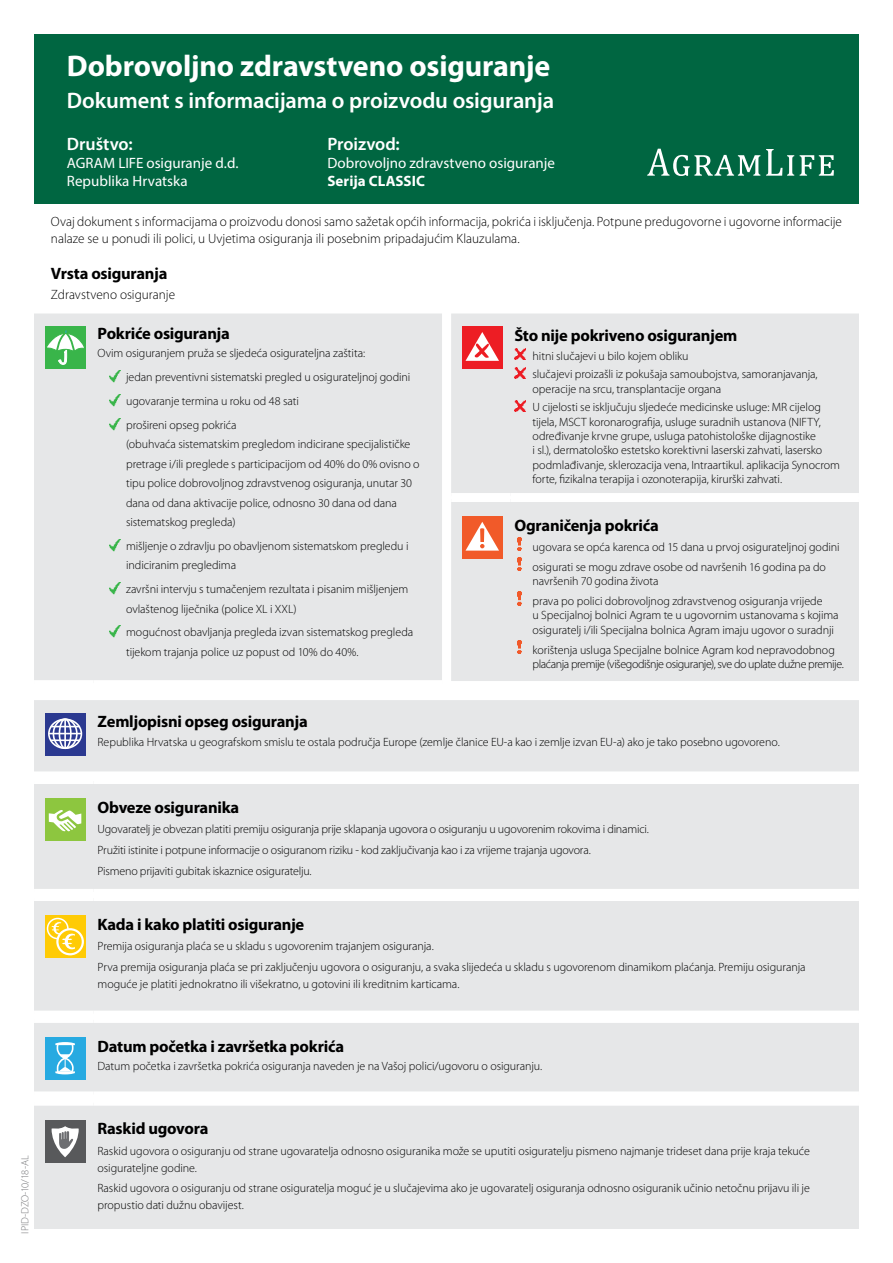
<style>
.page{position:relative;width:893px;height:1263px;background:#fff}
.page>*{position:absolute;margin:0;border:0;box-sizing:border-box;transform-origin:0 0}
.t1{font:700 30px "Myriad Pro";letter-spacing:-.005em;color:#fff}
.t2{font:600 22.5px "Myriad Pro";letter-spacing:-.005em;color:#fff}
.t3{font:600 18px "Myriad Pro";letter-spacing:-.005em;color:#fff}
.t4{font:700 16.5px "Myriad Pro";letter-spacing:-.015em;color:#000}
.t5{font:15px/18px "Myriad Pro";color:#fff}
.t6{font:700 15px "Myriad Pro";letter-spacing:.005em;color:#fff}
.t7{font:300 13.5px/16.2px "Myriad Pro";color:#000}
.t8{font:300 12px/19.5px "Myriad Pro";letter-spacing:-.005em;color:#000}
.t9{font:300 12px/14.4px "Myriad Pro";letter-spacing:-.025em;color:#000}
.t10{font:300 10.5px "Myriad Pro";letter-spacing:-.025em;color:#77787b}
</style>
<div class="page">
<div style="left:34px;top:34px;width:825px;height:170px;background:#006641"></div>
<div style="left:34px;top:313px;width:408px;height:367px;background:#e6e7e8"></div>
<div style="left:45px;top:326px;width:41px;height:43px;background:#39b54a"></div>
<svg style="left:47px;top:330px;width:37px;height:35px"></svg>
<svg style="left:110px;top:371px;width:10px;height:12px"></svg>
<svg style="left:110px;top:394px;width:10px;height:12px"></svg>
<svg style="left:110px;top:418px;width:10px;height:12px"></svg>
<svg style="left:110px;top:539px;width:10px;height:12px"></svg>
<svg style="left:110px;top:583px;width:10px;height:12px"></svg>
<svg style="left:110px;top:626px;width:10px;height:12px"></svg>
<div style="left:451px;top:313px;width:408px;height:180px;background:#e6e7e8"></div>
<div style="left:462px;top:326px;width:41px;height:43px;background:#ed1d24"></div>
<svg style="left:465px;top:332px;width:34px;height:29px"></svg>
<svg style="left:514px;top:349px;width:11px;height:11px"></svg>
<svg style="left:514px;top:367px;width:11px;height:11px"></svg>
<svg style="left:514px;top:400px;width:11px;height:11px"></svg>
<div style="left:451px;top:502px;width:408px;height:179px;background:#e6e7e8"></div>
<div style="left:462px;top:516px;width:41px;height:43px;background:#f15a29"></div>
<svg style="left:465px;top:522px;width:34px;height:29px"></svg>
<img style="left:517px;top:537px;width:4px;height:14px">
<img style="left:517px;top:557px;width:4px;height:14px">
<svg style="left:517px;top:592px;width:4px;height:13px"></svg>
<img style="left:517px;top:640px;width:4px;height:14px">
<svg style="left:647px;top:149px;width:113px;height:27px"></svg>
<svg style="left:766px;top:149px;width:28px;height:27px"></svg>
<svg style="left:800px;top:155px;width:34px;height:21px"></svg>
<div style="left:34px;top:700px;width:825px;height:71px;background:#e6e7e8"></div>
<svg style="left:45px;top:713px;width:41px;height:42px"></svg>
<div style="left:48px;top:718px;width:34px;height:31px;border:2px solid #fff;border-radius:50%"></div>
<div style="left:53px;top:718px;width:25px;height:31px;border:2px solid #fff;border-radius:50%"></div>
<div style="left:59px;top:718px;width:13px;height:31px;border:2px solid #fff;border-radius:50%"></div>
<hr style="left:64px;top:719px;width:2px;height:30px;background:#fff">
<svg style="left:51px;top:726px;width:29px;height:1px"></svg>
<hr style="left:51px;top:739px;width:29px;height:2px;background:#fff">
<hr style="left:49px;top:733px;width:32px;height:1px;background:#fff">
<div style="left:34px;top:784px;width:825px;height:105px;background:#e6e7e8"></div>
<div style="left:45px;top:798px;width:41px;height:43px;background:#8dc63f"></div>
<svg style="left:49px;top:810px;width:33px;height:22px"></svg>
<div style="left:34px;top:1023px;width:825px;height:68px;background:#e6e7e8"></div>
<div style="left:45px;top:1037px;width:41px;height:42px;background:#27aae1"></div>
<svg style="left:55px;top:1042px;width:20px;height:32px"></svg>
<div style="left:34px;top:1106px;width:825px;height:123px;background:#e6e7e8"></div>
<div style="left:45px;top:1120px;width:41px;height:42px;background:#58595b"></div>
<svg style="left:52px;top:1126px;width:27px;height:31px"></svg>
<div style="left:34px;top:901px;width:825px;height:109px;background:#e6e7e8"></div>
<div style="left:45px;top:915px;width:41px;height:42px;background:#ffcb05"></div>
<div style="left:47px;top:918px;width:22px;height:21px;border:2px solid #fff;border-radius:50%"></div>
<svg style="left:57px;top:929px;width:26px;height:25px"></svg>
<div style="left:56px;top:928px;width:28px;height:27px;border:2px solid #fff;border-radius:50%"></div>
<svg style="left:51px;top:921px;width:25px;height:29px"></svg>
<p class="t10" style="left:19px;top:1233px;width:80px;rotate:-90deg">IPID-DZO-10/18-AL</p>
<h1 class="t1" style="left:67px;top:46px;width:485px">Dobrovoljno zdravstveno osiguranje</h1>
<h2 class="t2" style="left:67px;top:86px;width:489px">Dokument s informacijama o proizvodu osiguranja</h2>
<h3 class="t3" style="left:67px;top:132px;width:67px">Društvo:</h3>
<p class="t5" style="left:67px;top:154px;width:173px">AGRAM LIFE osiguranje d.d.<br>Republika Hrvatska</p>
<h3 class="t3" style="left:327px;top:132px;width:74px">Proizvod:</h3>
<p class="t5" style="left:327px;top:154px;width:229px">Dobrovoljno zdravstveno osiguranje</p>
<p class="t6" style="left:327px;top:172px;width:99px">Serija CLASSIC</p>
<p class="t7" style="left:51px;top:214px;width:793px">Ovaj dokument s informacijama o proizvodu donosi samo sažetak općih informacija, pokrića i isključenja. Potpune predugovorne i ugovorne informacije nalaze se u ponudi ili polici, u Uvjetima osiguranja ili posebnim pripadajućim Klauzulama.</p>
<h3 class="t4" style="left:51px;top:263px;width:118px">Vrsta osiguranja</h3>
<p class="t7" style="left:51px;top:286px;width:126px">Zdravstveno osiguranje</p>
<h3 class="t4" style="left:98px;top:322px;width:134px">Pokriće osiguranja</h3>
<p class="t8" style="left:126px;top:341px;width:286px;line-height:23.7px;text-indent:-29px">Ovim osiguranjem pruža se sljedeća osigurateljna zaštita:<br>jedan preventivni sistematski pregled u osigurateljnoj godini ugovaranje termina u roku od 48 sati<br>prošireni opseg pokrića</p>
<p class="t8" style="left:126px;top:434px;width:295px">(obuhvaća sistematskim pregledom indicirane specijalističke pretrage i/ili preglede s participacijom od 40% do 0% ovisno o tipu police dobrovoljnog zdravstvenog osiguranja, unutar 30 dana od dana aktivacije police, odnosno 30 dana od dana sistematskog pregleda)</p>
<p class="t8" style="left:126px;top:536px;width:284px">mišljenje o zdravlju po obavljenom sistematskom pregledu i indiciranim pregledima</p>
<p class="t8" style="left:126px;top:579px;width:284px">završni intervju s tumačenjem rezultata i pisanim mišljenjem ovlaštenog liječnika (police XL i XXL)</p>
<p class="t8" style="left:126px;top:622px;width:289px">mogućnost obavljanja pregleda izvan sistematskog pregleda tijekom trajanja police uz popust od 10% do 40%.</p>
<h3 class="t4" style="left:514px;top:325px;width:224px">Što nije pokriveno osiguranjem</h3>
<p class="t8" style="left:532px;top:346px;width:287px;line-height:18.6px">hitni slučajevi u bilo kojem obliku<br>slučajevi proizašli iz pokušaja samoubojstva, samoranjavanja,</p>
<p class="t8" style="left:532px;top:379px;width:290px;line-height:18.6px">operacije na srcu, transplantacije organa<br>U cijelosti se isključuju sljedeće medicinske usluge: MR cijelog</p>
<p class="t8" style="left:532px;top:414px;width:309px;line-height:14.4px">tijela, MSCT koronarografija, usluge suradnih ustanova (NIFTY, određivanje krvne grupe, usluga patohistološke dijagnostike<br>i sl.), dermatološko estetsko korektivni laserski zahvati, lasersko podmlađivanje, sklerozacija vena, Intraartikul. aplikacija Synocrom forte, fizikalna terapija i ozonoterapija, kirurški zahvati.</p>
<h3 class="t4" style="left:514px;top:514px;width:146px">Ograničenja pokrića</h3>
<p class="t8" style="left:532px;top:537px;width:309px;line-height:20px">ugovara se opća karenca od 15 dana u prvoj osigurateljnoj godini osigurati se mogu zdrave osobe od navršenih 16 godina pa do</p>
<p class="t8" style="left:532px;top:571px;width:292px;line-height:20px">navršenih 70 godina života<br>prava po polici dobrovoljnog zdravstvenog osiguranja vrijede</p>
<p class="t8" style="left:532px;top:608px;width:308px;line-height:14.4px">u Specijalnoj bolnici Agram te u ugovornim ustanovama s kojima osiguratelj i/ili Specijalna bolnica Agram imaju ugovor o suradnji</p>
<p class="t9" style="left:532px;top:642px;width:313px">korištenja usluga Specijalne bolnice Agram kod nepravodobnog plaćanja premije (višegodišnje osiguranje), sve do uplate dužne premije.</p>
<h3 class="t4" style="left:98px;top:711px;width:212px">Zemljopisni opseg osiguranja</h3>
<p class="t8" style="left:98px;top:732px;width:684px">Republika Hrvatska u geografskom smislu te ostala područja Europe (zemlje članice EU-a kao i zemlje izvan EU-a) ako je tako posebno ugovoreno.</p>
<h3 class="t4" style="left:98px;top:796px;width:143px">Obveze osiguranika</h3>
<p class="t8" style="left:98px;top:819px;width:553px;line-height:20.7px">Ugovaratelj je obvezan platiti premiju osiguranja prije sklapanja ugovora o osiguranju u ugovorenim rokovima i dinamici.<br>Pružiti istinite i potpune informacije o osiguranom riziku - kod zaključivanja kao i za vrijeme trajanja ugovora.<br>Pismeno prijaviti gubitak iskaznice osiguratelju.</p>
<h3 class="t4" style="left:98px;top:913px;width:208px">Kada i kako platiti osiguranje</h3>
<p class="t8" style="left:98px;top:936px;width:709px;line-height:20.7px">Premija osiguranja plaća se u skladu s ugovorenim trajanjem osiguranja.<br>Prva premija osiguranja plaća se pri zaključenju ugovora o osiguranju, a svaka slijedeća u skladu s ugovorenom dinamikom plaćanja. Premiju osiguranja</p>
<p class="t8" style="left:98px;top:974px;width:363px">moguće je platiti jednokratno ili višekratno, u gotovini ili kreditnim karticama.</p>
<h3 class="t4" style="left:98px;top:1035px;width:248px">Datum početka i završetka pokrića</h3>
<p class="t8" style="left:98px;top:1056px;width:446px">Datum početka i završetka pokrića osiguranja naveden je na Vašoj polici/ugovoru o osiguranju.</p>
<h3 class="t4" style="left:98px;top:1118px;width:112px">Raskid ugovora</h3>
<p class="t8" style="left:98px;top:1143px;width:714px;line-height:16.5px">Raskid ugovora o osiguranju od strane ugovaratelja odnosno osiguranika može se uputiti osiguratelju pismeno najmanje trideset dana prije kraja tekuće osigurateljne godine.</p>
<p class="t8" style="left:98px;top:1180px;width:714px;line-height:16.5px">Raskid ugovora o osiguranju od strane osiguratelja moguć je u slučajevima ako je ugovaratelj osiguranja odnosno osiguranik učinio netočnu prijavu ili je propustio dati dužnu obavijest.</p>
</div>
